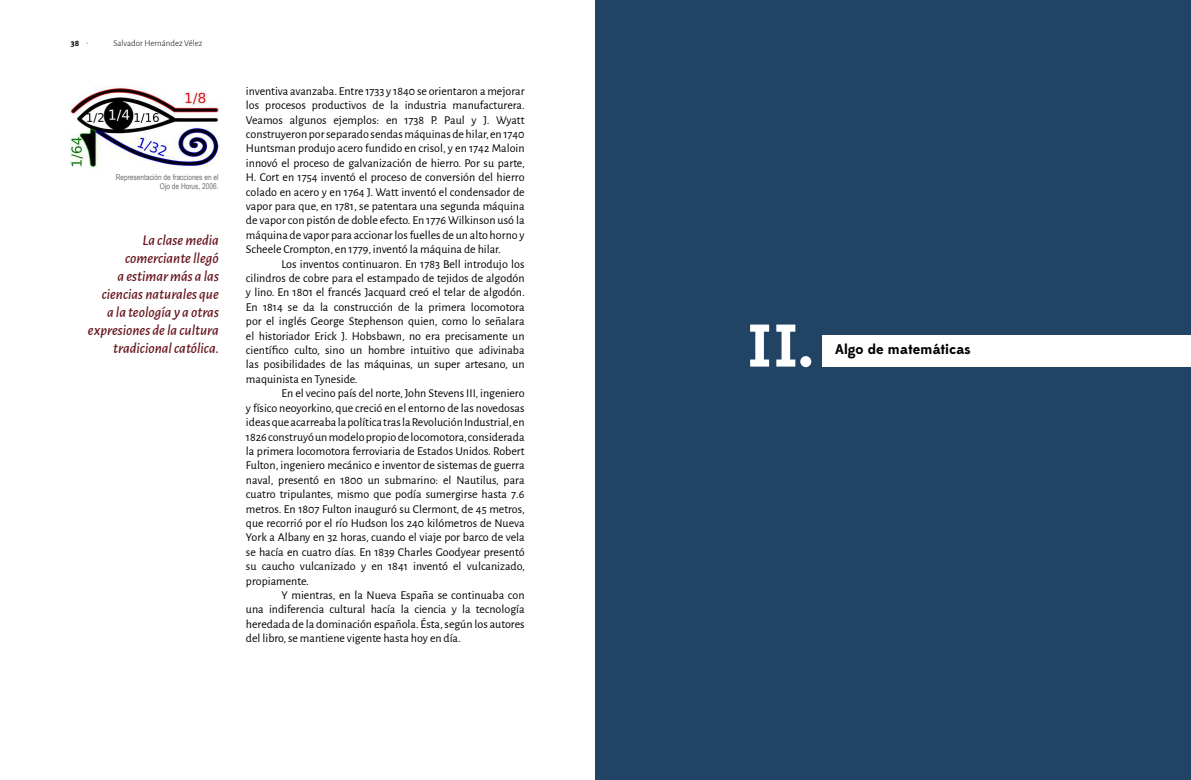
<style>
.page{position:relative;width:1191px;height:780px;background:#fff}
.page>*{position:absolute;margin:0;border:0;box-sizing:border-box;transform-origin:0 0}
.t1{font:700 60px "Edmondsans";color:#fff}
.t2{font:italic 500 15px/18px "Alegreya Sans";color:#68161f;text-align:right}
.t3{font:700 14px "Edmondsans";color:#000}
.t4{font:12px/14.4px "Alegreya Sans";color:#000;text-align:justify}
.t5{font:300 9px "Alegreya Sans";color:#000}
.t6{font:700 9px "Alegreya Sans";color:#000}
.t7{font:8px/9.6px "Arial Narrow";color:#706f6f;text-align:right}
</style>
<div class="page">
<img style="left:70px;top:85px;width:148px;height:84px">
<div style="left:595px;top:0;width:596px;height:780px;background:#214464"></div>
<div style="left:823px;top:335px;width:368px;height:32px;background:#fff"></div>
<p class="t6" style="left:71px;top:37px;width:10px">38</p>
<p class="t5" style="left:113px;top:37px;width:91px">Salvador Hernández Vélez</p>
<p class="t7" style="left:116px;top:172px;width:104px">Representación de fracciones en el<br>Ojo de Horus, 2006.</p>
<p class="t2" style="left:88px;top:231px;width:133px">La clase media comerciante llegó<br>a estimar más a las ciencias naturales que<br>a la teología y a otras expresiones de la cultura tradicional católica.</p>
<p class="t4" style="left:246px;top:83px;width:280px">inventiva avanzaba. Entre 1733 y 1840 se orientaron a mejorar los procesos productivos de la industria manufacturera.<br>Veamos algunos ejemplos: en 1738 P. Paul y J. Wyatt construyeron por separado sendas máquinas de hilar, en 1740<br>Huntsman produjo acero fundido en crisol, y en 1742 Maloin innovó el proceso de galvanización de hierro. Por su parte, H. Cort en 1754 inventó el proceso de conversión del hierro colado en acero y en 1764 J. Watt inventó el condensador de vapor para que, en 1781, se patentara una segunda máquina de vapor con pistón de doble efecto. En 1776 Wilkinson usó la máquina de vapor para accionar los fuelles de un alto horno y Scheele Crompton, en 1779, inventó la máquina de hilar.</p>
<p class="t4" style="left:246px;top:256px;width:280px;text-indent:35px">Los inventos continuaron. En 1783 Bell introdujo los cilindros de cobre para el estampado de tejidos de algodón y lino. En 1801 el francés Jacquard creó el telar de algodón.<br>En 1814 se da la construcción de la primera locomotora por el inglés George Stephenson quien, como lo señalara el historiador Erick J. Hobsbawn, no era precisamente un científico culto, sino un hombre intuitivo que adivinaba las posibilidades de las máquinas, un super artesano, un maquinista en Tyneside.</p>
<p class="t4" style="left:246px;top:385px;width:280px;text-indent:35px">En el vecino país del norte, John Stevens III, ingeniero y físico neoyorkino, que creció en el entorno de las novedosas ideas que acarreaba la política tras la Revolución Industrial, en 1826 construyó un modelo propio de locomotora, considerada la primera locomotora ferroviaria de Estados Unidos. Robert Fulton, ingeniero mecánico e inventor de sistemas de guerra naval, presentó en 1800 un submarino: el Nautilus, para cuatro tripulantes, mismo que podía sumergirse hasta 7.6 metros. En 1807 Fulton inauguró su Clermont, de 45 metros, que recorrió por el río Hudson los 240 kilómetros de Nueva York a Albany en 32 horas, cuando el viaje por barco de vela se hacía en cuatro días. En 1839 Charles Goodyear presentó su caucho vulcanizado y en 1841 inventó el vulcanizado, propiamente.</p>
<p class="t4" style="left:246px;top:587px;width:280px;text-indent:35px">Y mientras, en la Nueva España se continuaba con una indiferencia cultural hacía la ciencia y la tecnología heredada de la dominación española. Ésta, según los autores del libro, se mantiene vigente hasta hoy en día.</p>
<h1 class="t1" style="left:746px;top:309px;width:69px">II.</h1>
<p class="t3" style="left:835px;top:341px;width:137px">Algo de matemáticas</p>
</div>
